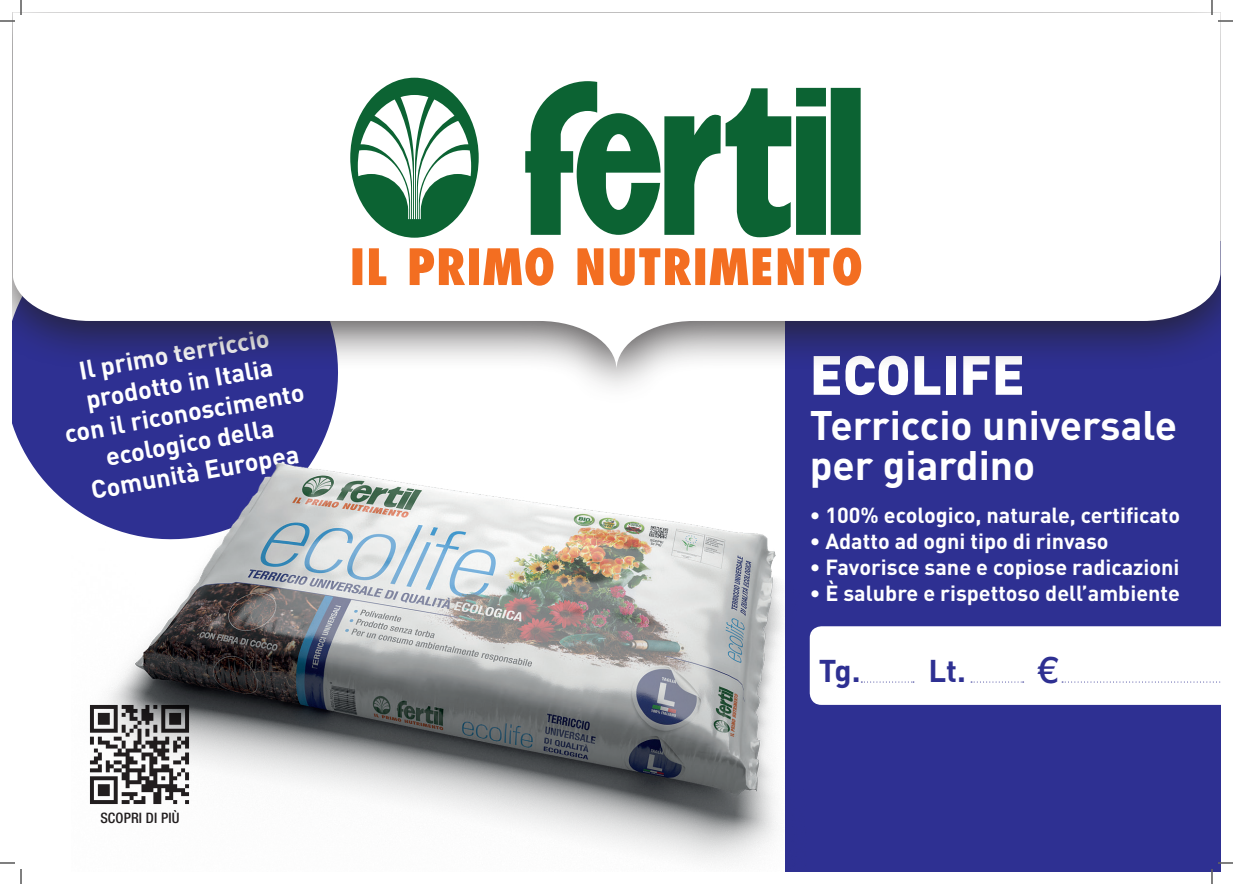
<style>
.page{position:relative;width:1233px;height:884px;background:#fff}
.page>*{position:absolute;margin:0;border:0;box-sizing:border-box;transform-origin:0 0}
.t1{font:900 54.3px "DIN";color:#fff}
.t2{font:700 40.8px/40.2px "DIN";color:#fff}
.t3{font:500 36.9px "Helvetica Neue LT Std";color:#2e3092}
.t4{font:700 31.1px "DIN";color:#2e3092}
.t5{font:700 25.2px/30px "DIN";color:#fff;text-align:center}
.t6{font:700 21.6px "DIN";color:#fff}
.t7{font:500 condensed 14.4px "Helvetica Neue LT Std";letter-spacing:.01em;color:#231f20}
</style>
<div class="page">
<div style="left:785px;top:241px;width:435px;height:630px;background:#2e3092"></div>
<svg style="left:12px;top:408px;width:322px;height:99px;background:#4a4ba0"></svg>
<img style="left:72px;top:445px;width:711px;height:417px">
<div style="left:809px;top:626px;width:411px;height:79px;background:#fff"></div>
<img style="left:87px;top:702px;width:106px;height:105px">
<div style="left:12px;top:12px;width:1208px;height:396px;background:#231f20;opacity:.75"></div>
<svg style="left:12px;top:12px;width:1208px;height:358px"></svg>
<svg style="left:350px;top:78px;width:129px;height:160px"></svg>
<div style="left:830px;top:88px;width:30px;height:147px;background:#0c6333"></div>
<svg style="left:525px;top:81px;width:301px;height:157px"></svg>
<svg style="left:352px;top:248px;width:509px;height:38px"></svg>
<svg style="left:1218px;top:20px;width:15px;height:2px"></svg>
<svg style="left:1218px;top:862px;width:15px;height:2px"></svg>
<svg style="left:0;top:0;width:22px;height:22px"></svg>
<svg style="left:0;top:862px;width:22px;height:22px"></svg>
<svg style="left:1211px;top:0;width:1px;height:15px"></svg>
<svg style="left:1211px;top:869px;width:1px;height:15px"></svg>
<p class="t5" style="left:52px;top:359px;width:244px;rotate:-10deg">Il primo terriccio prodotto in Italia<br>con il riconoscimento ecologico della<br>Comunità Europea</p>
<p class="t7" style="left:100px;top:810px;width:81px">SCOPRI DI PIÙ</p>
<h1 class="t1" style="left:809px;top:339px;width:216px">ECOLIFE</h1>
<h2 class="t2" style="left:809px;top:403px;width:369px">Terriccio universale per giardino</h2>
<p class="t6" style="left:809px;top:501px;width:372px">• 100% ecologico, naturale, certificato</p>
<p class="t6" style="left:809px;top:527px;width:300px">• Adatto ad ogni tipo di rinvaso</p>
<p class="t6" style="left:809px;top:553px;width:371px">• Favorisce sane e copiose radicazioni</p>
<p class="t6" style="left:809px;top:579px;width:372px">• È salubre e rispettoso dell’ambiente</p>
<h3 class="t4" style="left:818px;top:650px;width:149px">Tg. Lt.</h3>
<h3 class="t3" style="left:1038px;top:647px;width:22px">€</h3>
</div>
